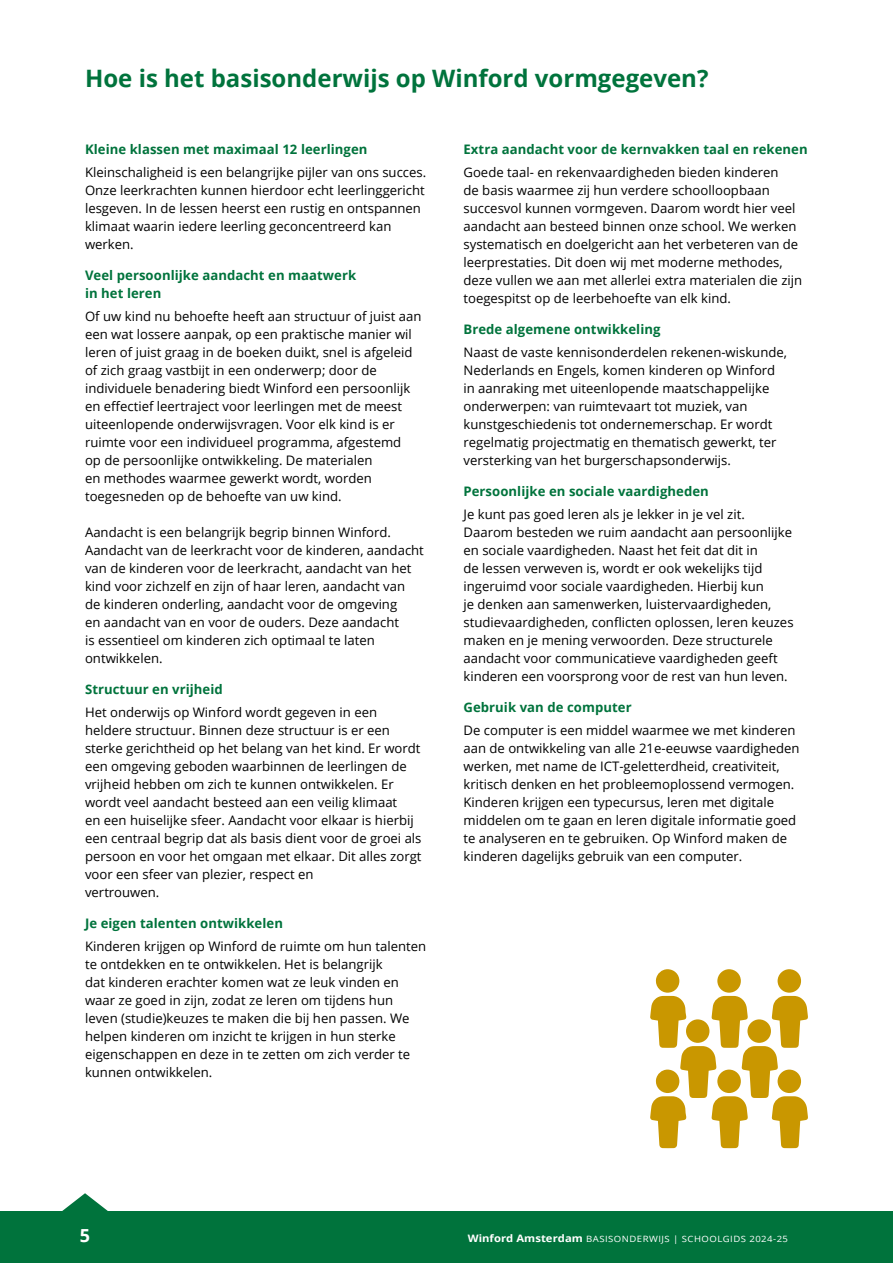
<style>
.page{position:relative;width:893px;height:1263px;background:#fff}
.page>*{position:absolute;margin:0;border:0;box-sizing:border-box;transform-origin:0 0}
.t1{font:700 24px "Open Sans";color:#00733c}
.t2{font:700 18px "Open Sans";color:#fff}
.t3{font:13.2px/18px "Open Sans";color:#000}
.t4{font:700 13.2px/18px "Open Sans";letter-spacing:.005em;color:#00733c}
.t5{font:8.7px "Open Sans";letter-spacing:.05em;color:#fff;scale:1.1 1}
.s1{font-weight:700;font-size:10.2px}
</style>
<div class="page">
<svg style="left:650px;top:969px;width:158px;height:179px"></svg>
<div style="left:0;top:1212px;width:893px;height:51px;background:#00733c"></div>
<svg style="left:61px;top:1193px;width:48px;height:19px"></svg>
<h1 class="t1" style="left:85px;top:61px;width:625px">Hoe is het basisonderwijs op Winford vormgegeven?</h1>
<p class="t4" style="left:85px;top:140px;width:284px">Kleine klassen met maximaal 12 leerlingen</p>
<p class="t3" style="left:85px;top:163px;width:343px">Kleinschaligheid is een belangrijke pijler van ons succes.<br>Onze leerkrachten kunnen hierdoor echt leerlinggericht lesgeven. In de lessen heerst een rustig en ontspannen klimaat waarin iedere leerling geconcentreerd kan werken.</p>
<p class="t4" style="left:85px;top:266px;width:273px">Veel persoonlijke aandacht en maatwerk in het leren</p>
<p class="t3" style="left:85px;top:307px;width:338px">Of uw kind nu behoefte heeft aan structuur of juist aan een wat lossere aanpak, op een praktische manier wil leren of juist graag in de boeken duikt, snel is afgeleid of zich graag vastbijt in een onderwerp; door de individuele benadering biedt Winford een persoonlijk en effectief leertraject voor leerlingen met de meest uiteenlopende onderwijsvragen. Voor elk kind is er ruimte voor een individueel programma, afgestemd<br>op de persoonlijke ontwikkeling. De materialen<br>en methodes waarmee gewerkt wordt, worden toegesneden op de behoefte van uw kind.</p>
<p class="t3" style="left:85px;top:523px;width:340px">Aandacht is een belangrijk begrip binnen Winford.<br>Aandacht van de leerkracht voor de kinderen, aandacht van de kinderen voor de leerkracht, aandacht van het kind voor zichzelf en zijn of haar leren, aandacht van<br>de kinderen onderling, aandacht voor de omgeving<br>en aandacht van en voor de ouders. Deze aandacht<br>is essentieel om kinderen zich optimaal te laten ontwikkelen.</p>
<p class="t4" style="left:85px;top:680px;width:139px">Structuur en vrijheid</p>
<p class="t3" style="left:85px;top:703px;width:338px">Het onderwijs op Winford wordt gegeven in een heldere structuur. Binnen deze structuur is er een sterke gerichtheid op het belang van het kind. Er wordt een omgeving geboden waarbinnen de leerlingen de vrijheid hebben om zich te kunnen ontwikkelen. Er wordt veel aandacht besteed aan een veilig klimaat<br>en een huiselijke sfeer. Aandacht voor elkaar is hierbij een centraal begrip dat als basis dient voor de groei als persoon en voor het omgaan met elkaar. Dit alles zorgt voor een sfeer van plezier, respect en<br>vertrouwen.</p>
<p class="t4" style="left:85px;top:914px;width:199px">Je eigen talenten ontwikkelen</p>
<p class="t3" style="left:85px;top:937px;width:343px">Kinderen krijgen op Winford de ruimte om hun talenten te ontdekken en te ontwikkelen. Het is belangrijk<br>dat kinderen erachter komen wat ze leuk vinden en waar ze goed in zijn, zodat ze leren om tijdens hun leven (studie)keuzes te maken die bij hen passen. We helpen kinderen om inzicht te krijgen in hun sterke eigenschappen en deze in te zetten om zich verder te kunnen ontwikkelen.</p>
<p class="t4" style="left:463px;top:140px;width:346px">Extra aandacht voor de kernvakken taal en rekenen</p>
<p class="t3" style="left:463px;top:163px;width:340px">Goede taal- en rekenvaardigheden bieden kinderen<br>de basis waarmee zij hun verdere schoolloopbaan succesvol kunnen vormgeven. Daarom wordt hier veel aandacht aan besteed binnen onze school. We werken systematisch en doelgericht aan het verbeteren van de leerprestaties. Dit doen wij met moderne methodes, deze vullen we aan met allerlei extra materialen die zijn toegespitst op de leerbehoefte van elk kind.</p>
<p class="t4" style="left:463px;top:320px;width:199px">Brede algemene ontwikkeling</p>
<p class="t3" style="left:463px;top:342px;width:325px">Naast de vaste kennisonderdelen rekenen-wiskunde, Nederlands en Engels, komen kinderen op Winford in aanraking met uiteenlopende maatschappelijke onderwerpen: van ruimtevaart tot muziek, van kunstgeschiedenis tot ondernemerschap. Er wordt regelmatig projectmatig en thematisch gewerkt, ter versterking van het burgerschapsonderwijs.</p>
<p class="t4" style="left:463px;top:482px;width:247px">Persoonlijke en sociale vaardigheden</p>
<p class="t3" style="left:463px;top:504px;width:332px">Je kunt pas goed leren als je lekker in je vel zit.<br>Daarom besteden we ruim aandacht aan persoonlijke en sociale vaardigheden. Naast het feit dat dit in<br>de lessen verweven is, wordt er ook wekelijks tijd ingeruimd voor sociale vaardigheden. Hierbij kun<br>je denken aan samenwerken, luistervaardigheden, studievaardigheden, conflicten oplossen, leren keuzes maken en je mening verwoorden. Deze structurele aandacht voor communicatieve vaardigheden geeft kinderen een voorsprong voor de rest van hun leven.</p>
<p class="t4" style="left:463px;top:698px;width:170px">Gebruik van de computer</p>
<p class="t3" style="left:463px;top:720px;width:338px">De computer is een middel waarmee we met kinderen aan de ontwikkeling van alle 21e-eeuwse vaardigheden werken, met name de ICT-geletterdheid, creativiteit, kritisch denken en het probleemoplossend vermogen.<br>Kinderen krijgen een typecursus, leren met digitale middelen om te gaan en leren digitale informatie goed te analyseren en te gebruiken. Op Winford maken de kinderen dagelijks gebruik van een computer.</p>
<h2 class="t2" style="left:80px;top:1222px;width:12px">5</h2>
<p class="t5" style="left:468px;top:1232px;width:293px"><span class="s1">Winford Amsterdam</span> BASISONDERWIJS | SCHOOLGIDS 2024-25</p>
</div>
